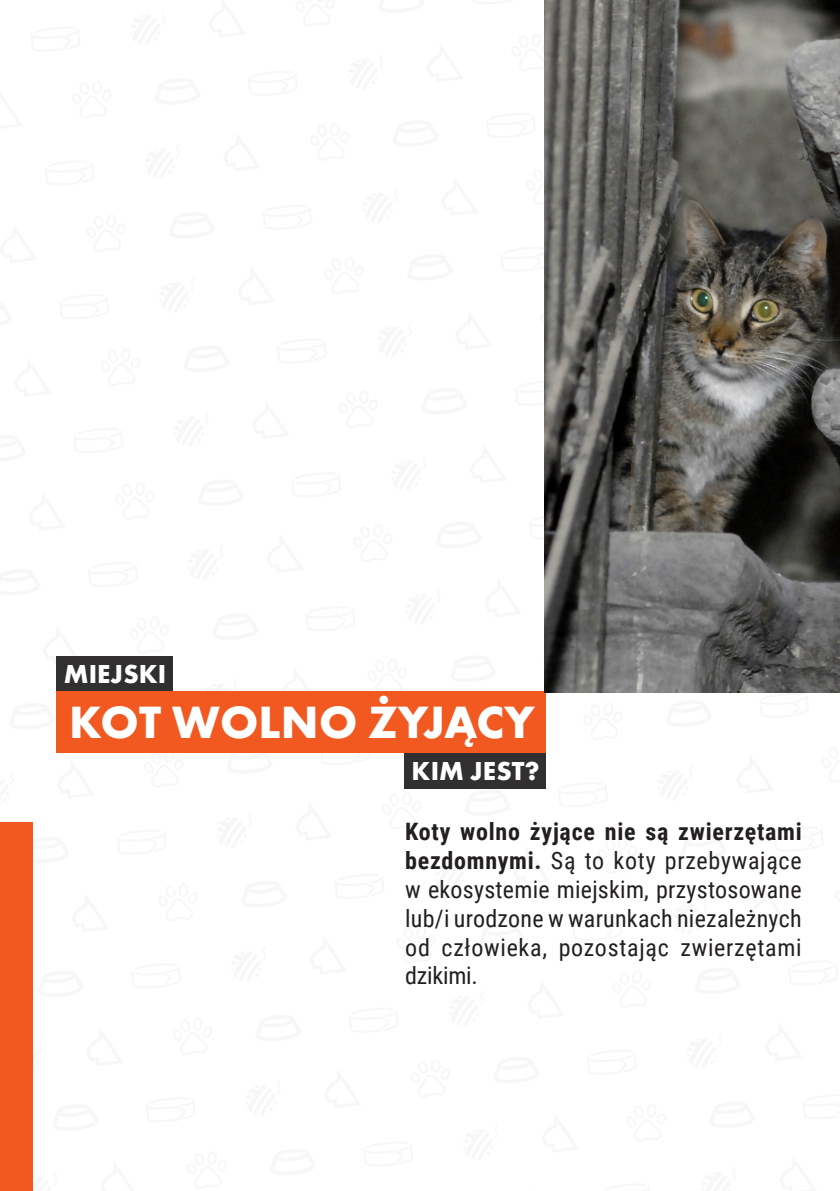
<style>
.page{position:relative;width:840px;height:1191px;background:#fff}
.page>*{position:absolute;margin:0;border:0;box-sizing:border-box;transform-origin:0 0}
.t1{font:47px "Futura PT Bold";letter-spacing:.005em;color:#fff}
.t2{font:27px "Futura PT Bold";letter-spacing:.005em;color:#fff}
.t3{font:24px/28.8px "Roboto Condensed";letter-spacing:.03em;color:#231f20;text-align:justify}
.s1{font-weight:700}
</style>
<div class="page">
<svg style="left:56px;top:656px;width:24px;height:8px"></svg>
<svg style="left:202px;top:691px;width:35px;height:1px"></svg>
<svg style="left:280px;top:691px;width:38px;height:1px"></svg>
<svg style="left:367px;top:691px;width:39px;height:1px"></svg>
<div style="left:404px;top:753px;width:142px;height:35px;background:#312f30"></div>
<div style="left:57px;top:657px;width:116px;height:35px;background:#312f30"></div>
<div style="left:57px;top:692px;width:489px;height:61px;background:#f15921"></div>
<img style="left:544px;top:0;width:295px;height:693px">
<div style="left:0;top:822px;width:33px;height:369px;background:#f15921"></div>
<p class="t2" style="left:64px;top:657px;width:104px">MIEJSKI</p>
<h1 class="t1" style="left:69px;top:692px;width:466px">KOT WOLNO ŻYJĄCY</h1>
<p class="t2" style="left:411px;top:753px;width:129px">KIM JEST?</p>
<p class="t3" style="left:405px;top:816px;width:398px"><span class="s1">Koty wolno żyjące nie są zwierzętami bezdomnymi.</span> Są to koty przebywające w ekosystemie miejskim, przystosowane lub/i urodzone w warunkach niezależnych od człowieka, pozostając zwierzętami dzikimi.</p>
</div>
